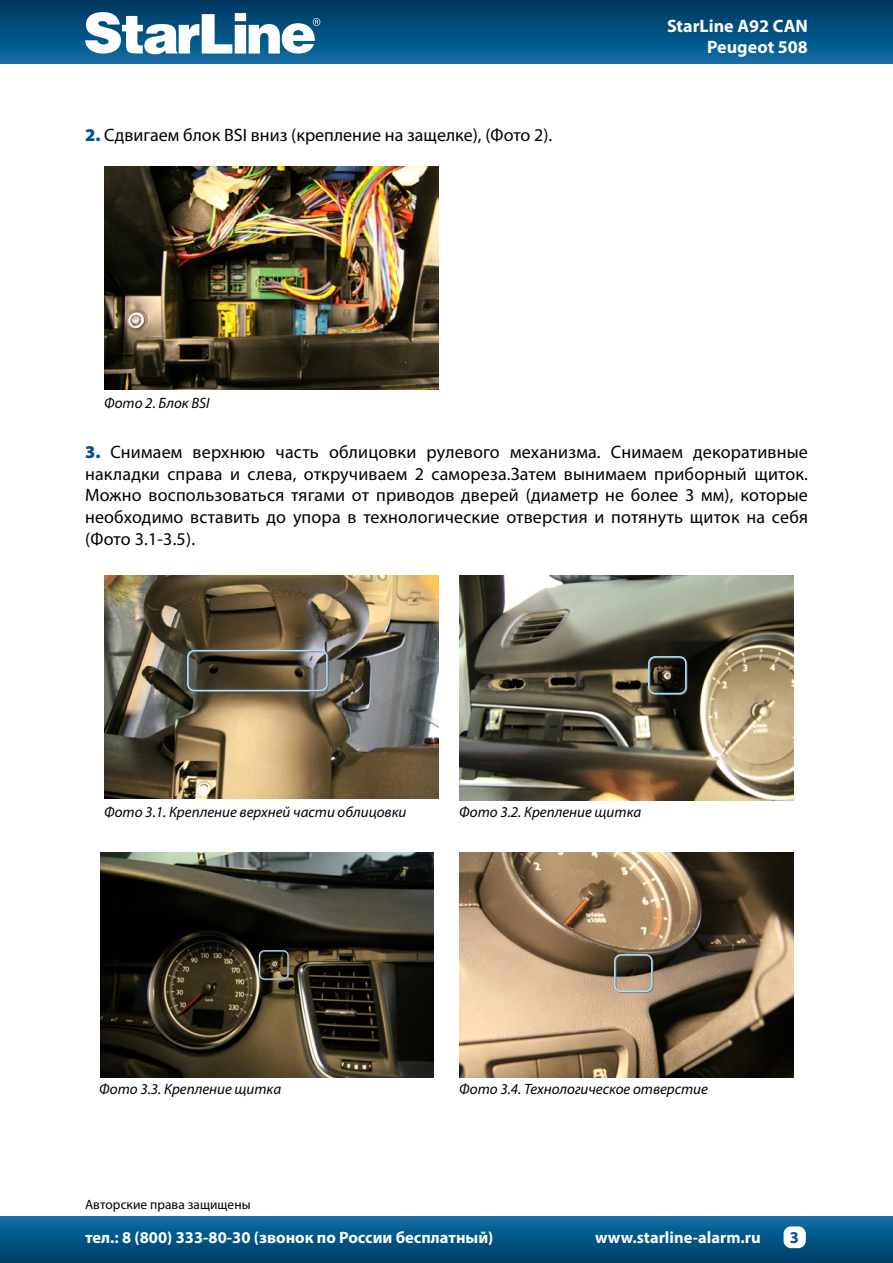
<style>
.page{position:relative;width:893px;height:1263px;background:#fff}
.page>*{position:absolute;margin:0;border:0;box-sizing:border-box;transform-origin:0 0}
.t1{font:18px/21.6px "Myriad Pro";letter-spacing:.005em;color:#000;text-align:justify}
.t2{font:700 18px/21.6px "Myriad Pro";color:#fff;text-align:right}
.t3{font:700 16.5px "Myriad Pro";color:#fff}
.t4{font:700 16.5px "Myriad Pro";color:#004e92}
.t5{font:italic 15px "Myriad Pro";color:#000}
.t6{font:13.5px "Myriad Pro";color:#000}
.s1{font-weight:900;color:#004e92}
</style>
<div class="page">
<div style="left:0;top:0;width:893px;height:64px;background:linear-gradient(to bottom,#00365f,#0e6da5)"></div>
<div style="left:0;top:1216px;width:893px;height:47px;background:linear-gradient(to bottom,#106fa7,#003b66)"></div>
<svg style="left:85px;top:12px;width:235px;height:42px"></svg>
<div style="left:783px;top:1226px;width:23px;height:22px;background:#fff;border-radius:8px"></div>
<img style="left:459px;top:575px;width:334px;height:225px">
<img style="left:104px;top:575px;width:334px;height:223px">
<img style="left:104px;top:166px;width:334px;height:223px">
<div style="left:188px;top:651px;width:140px;height:41px;border:2px solid #6d6e71;border-radius:6px"></div>
<div style="left:187px;top:650px;width:141px;height:41px;border:2px solid #abe1fa;border-radius:6px"></div>
<div style="left:649px;top:657px;width:38px;height:38px;border:2px solid #6d6e71;border-radius:6px"></div>
<div style="left:648px;top:656px;width:39px;height:38px;border:2px solid #abe1fa;border-radius:6px"></div>
<img style="left:100px;top:853px;width:334px;height:225px">
<img style="left:459px;top:853px;width:334px;height:225px">
<div style="left:259px;top:951px;width:30px;height:29px;border:1px solid #6d6e71;border-radius:5px"></div>
<div style="left:259px;top:950px;width:30px;height:29px;border:1px solid #abe1fa;border-radius:5px"></div>
<div style="left:615px;top:955px;width:38px;height:38px;border:2px solid #6d6e71;border-radius:6px"></div>
<div style="left:614px;top:954px;width:39px;height:38px;border:2px solid #abe1fa;border-radius:6px"></div>
<p class="t1" style="left:85px;top:124px;width:469px"><span class="s1">2.</span> Сдвигаем блок BSI вниз (крепление на защелке), (Фото 2).</p>
<p class="t5" style="left:104px;top:393px;width:107px">Фото 2. Блок BSI</p>
<p class="t2" style="left:667px;top:14px;width:142px">StarLine A92 CAN<br>Peugeot 508</p>
<p class="t1" style="left:85px;top:441px;width:724px"><span class="s1">3.</span> Снимаем верхнюю часть облицовки рулевого механизма. Снимаем декоративные накладки справа и слева, откручиваем 2 самореза.Затем вынимаем приборный щиток.<br>Можно воспользоваться тягами от приводов дверей (диаметр не более 3 мм), которые необходимо вставить до упора в технологические отверстия и потянуть щиток на себя (Фото 3.1-3.5).</p>
<p class="t5" style="left:104px;top:802px;width:304px">Фото 3.1. Крепление верхней части облицовки</p>
<p class="t5" style="left:459px;top:802px;width:183px">Фото 3.2. Крепление щитка</p>
<p class="t5" style="left:99px;top:1080px;width:183px">Фото 3.3. Крепление щитка</p>
<p class="t5" style="left:459px;top:1080px;width:250px">Фото 3.4. Технологическое отверстие</p>
<p class="t6" style="left:85px;top:1196px;width:167px">Авторские права защищены</p>
<p class="t3" style="left:85px;top:1227px;width:410px">тел.: 8 (800) 333-80-30 (звонок по России бесплатный)</p>
<p class="t3" style="left:595px;top:1227px;width:167px">www.starline-alarm.ru</p>
<p class="t4" style="left:790px;top:1226px;width:11px">3</p>
</div>
